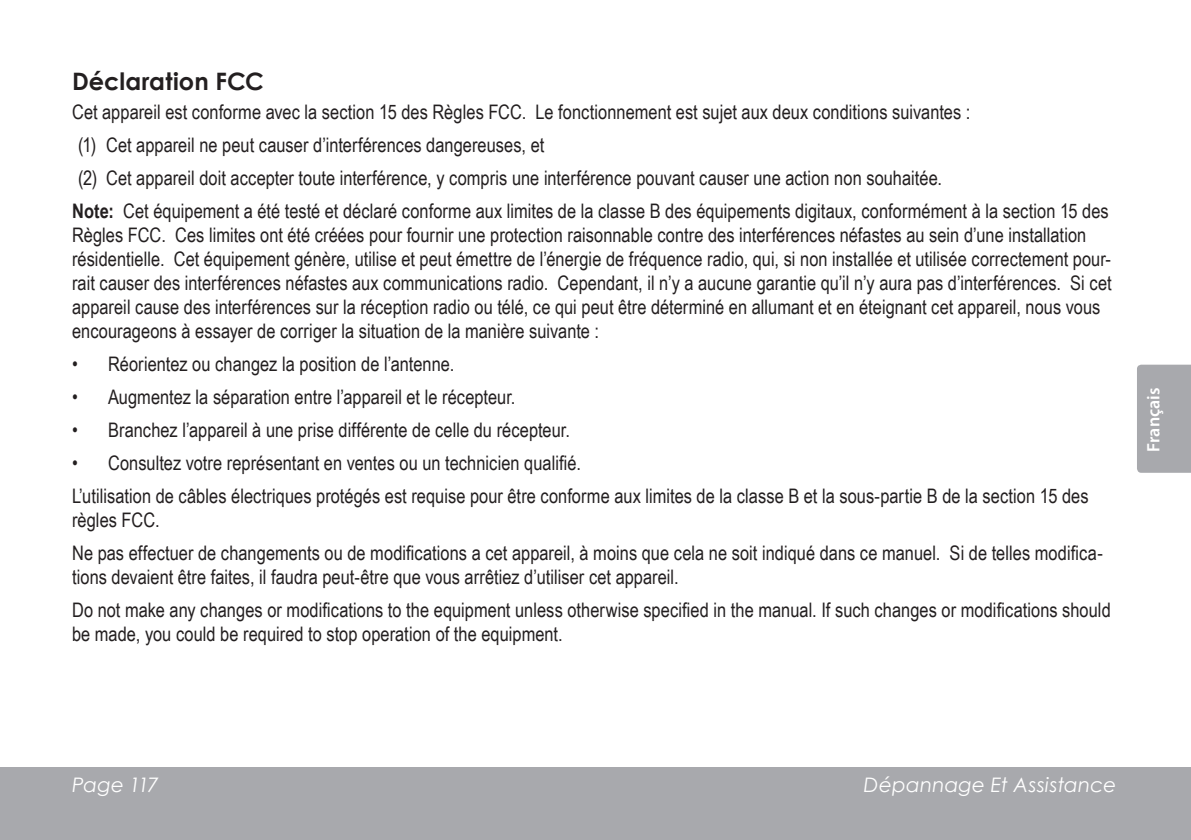
<style>
.page{position:relative;width:1191px;height:840px;background:#fff}
.page>*{position:absolute;margin:0;border:0;box-sizing:border-box;transform-origin:0 0}
.t1{font:700 24px "Century Gothic";color:#231f20}
.t2{font:20px/24px "Arial Narrow";color:#231f20}
.t3{font:italic 20px "Century Gothic";letter-spacing:.01em;color:#fff}
.t4{font:600 18px "Myriad Pro";letter-spacing:.005em;color:#fff}
.s1{font-weight:700}
</style>
<div class="page">
<div style="left:0;top:767px;width:1191px;height:72px;background:#a8a9ad"></div>
<div style="left:1137px;top:364px;width:54px;height:108px;background:#a8a9ad"></div>
<p class="t1" style="left:72px;top:63px;width:193px">Déclaration FCC</p>
<p class="t2" style="left:72px;top:99px;width:900px">Cet appareil est conforme avec la section 15 des Règles FCC. Le fonctionnement est sujet aux deux conditions suivantes :</p>
<p class="t2" style="left:78px;top:132px;width:468px">(1) Cet appareil ne peut causer d’interférences dangereuses, et</p>
<p class="t2" style="left:78px;top:165px;width:865px">(2) Cet appareil doit accepter toute interférence, y compris une interférence pouvant causer une action non souhaitée.</p>
<p class="t2" style="left:72px;top:198px;width:1038px"><span class="s1">Note:</span> Cet équipement a été testé et déclaré conforme aux limites de la classe B des équipements digitaux, conformément à la section 15 des</p>
<p class="t2" style="left:72px;top:222px;width:1041px">Règles FCC. Ces limites ont été créées pour fournir une protection raisonnable contre des interférences néfastes au sein d’une installation résidentielle. Cet équipement génère, utilise et peut émettre de l’énergie de fréquence radio, qui, si non installée et utilisée correctement pour&shy;rait causer des interférences néfastes aux communications radio. Cependant, il n’y a aucune garantie qu’il n’y aura pas d’interférences. Si cet appareil cause des interférences sur la réception radio ou télé, ce qui peut être déterminé en allumant et en éteignant cet appareil, nous vous encourageons à essayer de corriger la situation de la manière suivante :</p>
<p class="t2" style="left:72px;top:351px;width:384px">• Réorientez ou changez la position de l’antenne.</p>
<p class="t2" style="left:72px;top:384px;width:445px">• Augmentez la séparation entre l’appareil et le récepteur.</p>
<p class="t2" style="left:72px;top:417px;width:499px">• Branchez l’appareil à une prise différente de celle du récepteur.</p>
<p class="t2" style="left:72px;top:445px;width:1018px;line-height:33px">• Consultez votre représentant en ventes ou un technicien qualifié.<br>L’utilisation de câbles électriques protégés est requise pour être conforme aux limites de la classe B et la sous-partie B de la section 15 des</p>
<p class="t2" style="left:72px;top:502px;width:1032px;line-height:33px">règles FCC.<br>Ne pas effectuer de changements ou de modifications a cet appareil, à moins que cela ne soit indiqué dans ce manuel. Si de telles modifica-</p>
<p class="t2" style="left:72px;top:559px;width:1040px;line-height:33px">tions devaient être faites, il faudra peut-être que vous arrêtiez d’utiliser cet appareil.<br>Do not make any changes or modifications to the equipment unless otherwise specified in the manual. If such changes or modifications should</p>
<p class="t2" style="left:72px;top:621px;width:492px">be made, you could be required to stop operation of the equipment.</p>
<p class="t4" style="left:1142px;top:452px;width:66px;rotate:-90deg">Français</p>
<p class="t3" style="left:72px;top:770px;width:88px">Page 117</p>
<p class="t3" style="left:864px;top:770px;width:254px">Dépannage Et Assistance</p>
</div>
